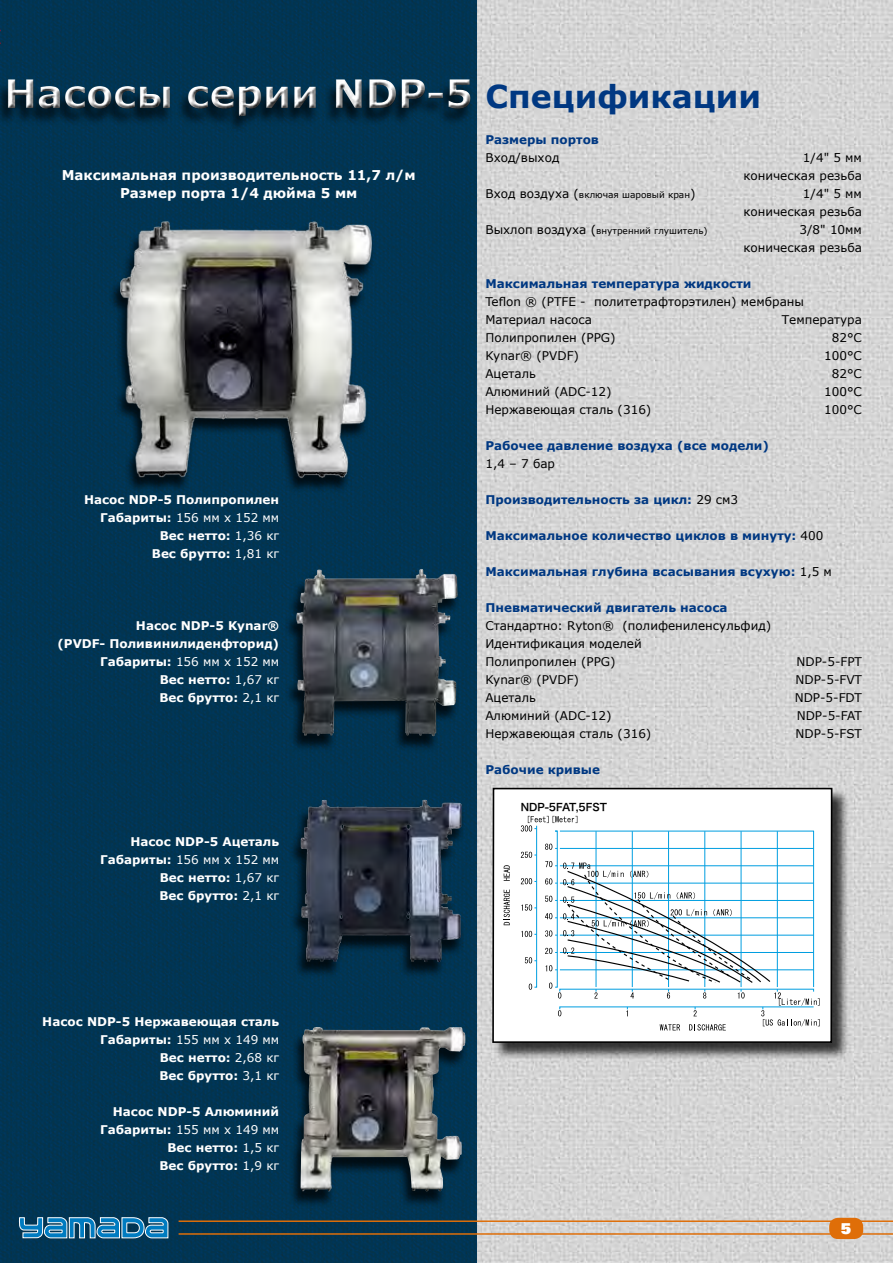
<style>
.page{position:relative;width:893px;height:1263px;background:#fff}
.page>*{position:absolute;margin:0;border:0;box-sizing:border-box;transform-origin:0 0}
.t1{font:700 39px "Verdana";color:#fff}
.t2{font:700 31.5px "Verdana";color:#003882}
.t3{font:15px "Univers LT Std X Black";color:#fff}
.t4{font:700 13.5px/18px "Verdana";color:#fff;text-align:center}
.t5{font:12px/18px "Verdana";color:#000;text-align:right}
.t6{font:700 12px/18px "Verdana";color:#fff;text-align:right}
.t7{font:700 12px "Verdana";color:#003882}
.t8{font:10.35px "Hira Kaku Pro W6";color:#000}
.t9{font:9px "Verdana";color:#000}
.s1{font-weight:400}
.s2{font-size:12px}
.s3{font-weight:400;color:#000}
</style>
<div class="page">
<img style="left:477px;top:0;width:416px;height:1263px">
<img style="left:0;top:0;width:477px;height:1263px">
<hr style="left:179px;top:1220px;width:714px;height:2px;background:#df6e08">
<hr style="left:179px;top:1233px;width:714px;height:2px;background:#df6e08">
<div style="left:829px;top:1218px;width:34px;height:21px;background:#df6e08;border-radius:9px"></div>
<svg style="left:18px;top:1217px;width:151px;height:22px;background:#3d84ad"></svg>
<div style="left:108px;top:223px;width:267px;height:271px;background:#000;opacity:.75"></div>
<img style="left:109px;top:213px;width:275px;height:272px">
<div style="left:284px;top:570px;width:177px;height:183px;background:#000;opacity:.75"></div>
<img style="left:296px;top:569px;width:162px;height:167px">
<div style="left:288px;top:801px;width:177px;height:178px;background:#000;opacity:.75"></div>
<img style="left:301px;top:800px;width:123px;height:96px">
<div style="left:288px;top:1028px;width:181px;height:180px;background:#000;opacity:.75"></div>
<img style="left:300px;top:1027px;width:165px;height:165px">
<div style="left:493px;top:788px;width:356px;height:272px;background:#000;opacity:.75"></div>
<svg style="left:491px;top:0;width:342px;height:1263px"></svg>
<div style="left:0;top:81px;width:474px;height:52px;background:#013452"></div>
<div style="left:0;top:72px;width:478px;height:46px;background:#013552"></div>
<svg style="left:0;top:75px;width:478px;height:48px"></svg>
<h1 class="t1" style="left:5px;top:66px;width:470px">Насосы серии NDP-5</h1>
<p class="t4" style="left:62px;top:166px;width:355px">Максимальная производительность 11,7 л/м<br>Размер порта 1/4 дюйма 5 мм</p>
<p class="t6" style="left:84px;top:490px;width:197px">Насос NDP-5 Полипропилен<br>Габариты: <span class="s1">156 мм x 152 мм<br></span>Вес нетто: <span class="s1">1,36 кг<br></span>Вес брутто: <span class="s1">1,81 кг</span></p>
<p class="t6" style="left:57px;top:616px;width:223px">Насос NDP-5 Kynar®<br>(PVDF- Поливинилиденфторид)<br>Габариты: <span class="s1">156 мм x 152 мм<br></span>Вес нетто: <span class="s1">1,67 кг<br></span>Вес брутто: <span class="s1">2,1 кг</span></p>
<p class="t6" style="left:100px;top:832px;width:180px">Насос NDP-5 Ацеталь<br>Габариты: <span class="s1">156 мм x 152 мм<br></span>Вес нетто: <span class="s1">1,67 кг<br></span>Вес брутто: <span class="s1">2,1 кг</span></p>
<h2 class="t2" style="left:485px;top:74px;width:277px">Спецификации</h2>
<p class="t7" style="left:485px;top:131px;width:115px">Размеры портов</p>
<p class="t5" style="left:485px;top:149px;width:76px">Вход/выход</p>
<p class="t5" style="left:743px;top:149px;width:120px">1/4" 5 мм коническая резьба</p>
<p class="t9" style="left:485px;top:189px;width:212px"><span class="s2">Вход воздуха (</span>включая шаровый кран<span class="s2">)</span></p>
<p class="t5" style="left:743px;top:185px;width:120px">1/4" 5 мм коническая резьба</p>
<p class="t9" style="left:485px;top:225px;width:224px"><span class="s2">Выхлоп воздуха (</span>внутренний глушитель)</p>
<p class="t5" style="left:743px;top:221px;width:120px">3/8" 10мм коническая резьба</p>
<p class="t7" style="left:485px;top:275px;width:268px">Максимальная температура жидкости</p>
<p class="t5" style="left:485px;top:293px;width:320px;text-align:left">Teflon ® (PTFE - политетрафторэтилен) мембраны<br>Материал насоса</p>
<p class="t5" style="left:782px;top:311px;width:82px">Температура</p>
<p class="t5" style="left:485px;top:329px;width:132px">Полипропилен (PPG)</p>
<p class="t5" style="left:832px;top:329px;width:32px">82°C</p>
<p class="t5" style="left:485px;top:347px;width:95px">Kynar® (PVDF)</p>
<p class="t5" style="left:824px;top:347px;width:39px">100°C</p>
<p class="t5" style="left:485px;top:365px;width:52px">Ацеталь</p>
<p class="t5" style="left:832px;top:365px;width:32px">82°C</p>
<p class="t5" style="left:485px;top:383px;width:128px">Алюминий (ADC-12)</p>
<p class="t5" style="left:824px;top:383px;width:39px">100°C</p>
<p class="t5" style="left:485px;top:401px;width:167px">Нержавеющая сталь (316)</p>
<p class="t5" style="left:824px;top:401px;width:39px">100°C</p>
<p class="t7" style="left:485px;top:437px;width:285px">Рабочее давление воздуха (все модели)</p>
<p class="t5" style="left:485px;top:455px;width:71px">1,4 – 7 бар</p>
<p class="t7" style="left:485px;top:491px;width:254px">Производительность за цикл: <span class="s3">29 см3</span></p>
<p class="t7" style="left:485px;top:527px;width:339px">Максимальное количество циклов в минуту: <span class="s3">400</span></p>
<p class="t7" style="left:485px;top:563px;width:348px">Максимальная глубина всасывания всухую: <span class="s3">1,5 м</span></p>
<p class="t7" style="left:485px;top:599px;width:244px">Пневматический двигатель насоса</p>
<p class="t5" style="left:485px;top:617px;width:287px;text-align:left">Cтандартно: Ryton® (полифениленсульфид)<br>Идентификация моделей<br>Полипропилен (PPG)</p>
<p class="t5" style="left:796px;top:653px;width:67px">NDP-5-FPT</p>
<p class="t5" style="left:485px;top:671px;width:95px">Kynar® (PVDF)</p>
<p class="t5" style="left:795px;top:671px;width:68px">NDP-5-FVT</p>
<p class="t5" style="left:485px;top:689px;width:52px">Ацеталь</p>
<p class="t5" style="left:795px;top:689px;width:69px">NDP-5-FDT</p>
<p class="t5" style="left:485px;top:707px;width:128px">Алюминий (ADC-12)</p>
<p class="t5" style="left:797px;top:707px;width:67px">NDP-5-FAT</p>
<p class="t5" style="left:485px;top:725px;width:167px">Нержавеющая сталь (316)</p>
<p class="t5" style="left:795px;top:725px;width:68px">NDP-5-FST</p>
<p class="t7" style="left:485px;top:761px;width:116px">Рабочие кривые</p>
<p class="t8" style="left:521px;top:797px;width:88px">NDP-5FAT,5FST</p>
<p class="t6" style="left:42px;top:1012px;width:238px">Насос NDP-5 Нержавеющая сталь<br>Габариты: <span class="s1">155 мм x 149 мм<br></span>Вес нетто: <span class="s1">2,68 кг<br></span>Вес брутто: <span class="s1">3,1 кг</span></p>
<p class="t6" style="left:100px;top:1102px;width:180px">Насос NDP-5 Алюминий<br>Габариты: <span class="s1">155 мм x 149 мм<br></span>Вес нетто: <span class="s1">1,5 кг<br></span>Вес брутто: <span class="s1">1,9 кг</span></p>
<p class="t3" style="left:841px;top:1218px;width:12px">5</p>
</div>
